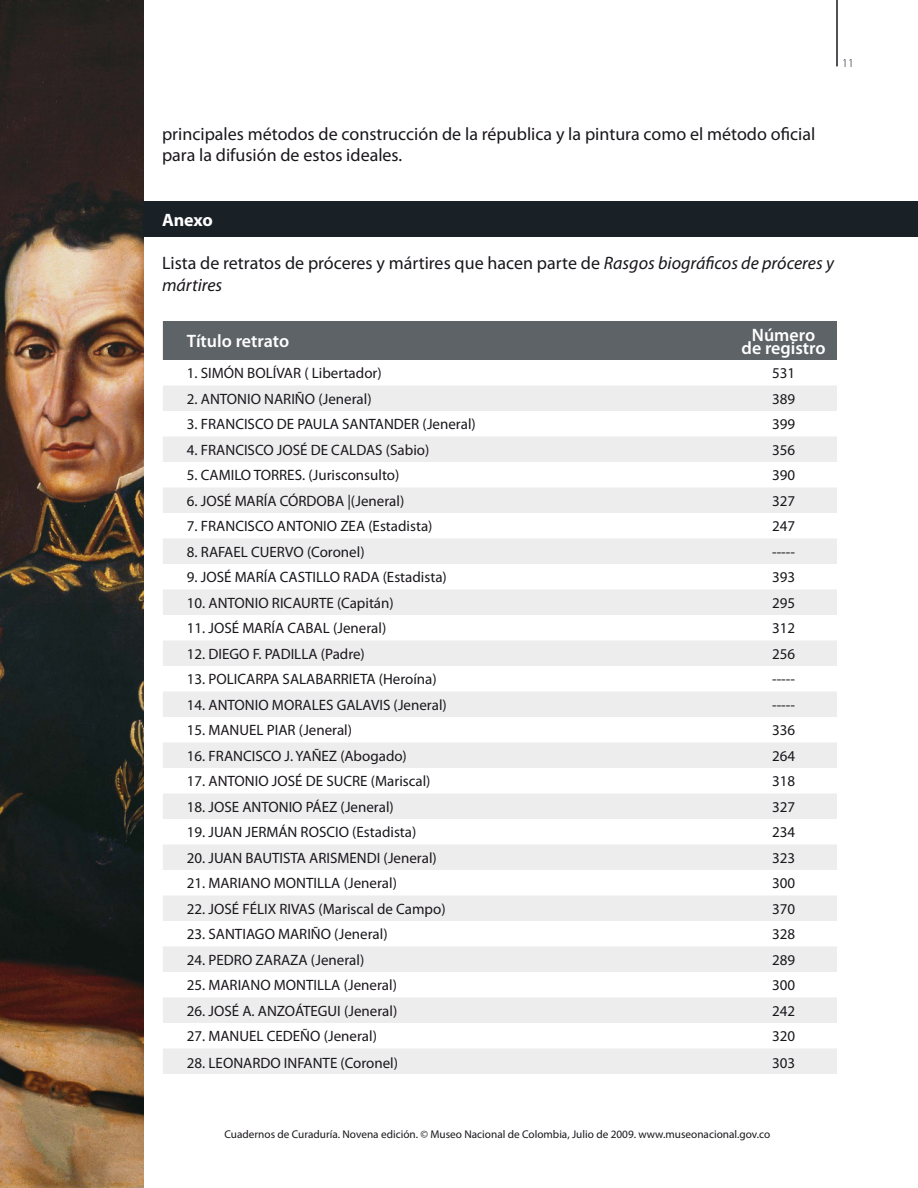
<style>
.page{position:relative;width:918px;height:1188px;background:#fff}
.page>*{position:absolute;margin:0;border:0;box-sizing:border-box;transform-origin:0 0}
.t1{font:18px/21.6px "Myriad Pro";color:#1a171c}
.t2{font:600 18px/13.5px "Myriad Pro";color:#fff;text-align:center}
.t3{font:700 18px "Myriad Pro";letter-spacing:-.01em;color:#fff}
.t4{font:15px "Myriad Pro";color:#1a171c}
.t5{font:300 12px "Myriad Pro";color:#1a171c}
.t6{font:11.25px "Myriad Pro";color:#1a171c}
.s1{font-style:italic}
</style>
<div class="page">
<img style="left:0;top:0;width:144px;height:1188px">
<hr style="left:836px;top:0;width:2px;height:66px;background:#1a171c">
<div style="left:143px;top:201px;width:775px;height:36px;background:#192026"></div>
<div style="left:163px;top:321px;width:674px;height:39px;background:#5e6367"></div>
<svg style="left:163px;top:386px;width:674px;height:688px;fill:#ededee"></svg>
<p class="t5" style="left:842px;top:56px;width:13px">11</p>
<p class="t1" style="left:162px;top:122px;width:655px">principales métodos de construcción de la républica y la pintura como el método oficial para la difusión de estos ideales.</p>
<p class="t3" style="left:162px;top:208px;width:52px">Anexo</p>
<p class="t1" style="left:162px;top:252px;width:674px">Lista de retratos de próceres y mártires que hacen parte de <span class="s1">Rasgos biográficos de próceres y mártires</span></p>
<p class="t2" style="left:187px;top:334px;width:104px">Título retrato</p>
<p class="t2" style="left:742px;top:327px;width:86px">Número de registro</p>
<p class="t4" style="left:187px;top:364px;width:196px">1. SIMÓN BOLÍVAR ( Libertador)</p>
<p class="t4" style="left:772px;top:364px;width:25px">531</p>
<p class="t4" style="left:187px;top:390px;width:186px">2. ANTONIO NARIÑO (Jeneral)</p>
<p class="t4" style="left:772px;top:390px;width:25px">389</p>
<p class="t4" style="left:187px;top:415px;width:290px">3. FRANCISCO DE PAULA SANTANDER (Jeneral)</p>
<p class="t4" style="left:772px;top:415px;width:25px">399</p>
<p class="t4" style="left:187px;top:441px;width:244px">4. FRANCISCO JOSÉ DE CALDAS (Sabio)</p>
<p class="t4" style="left:772px;top:441px;width:25px">356</p>
<p class="t4" style="left:187px;top:466px;width:214px">5. CAMILO TORRES. (Jurisconsulto)</p>
<p class="t4" style="left:772px;top:466px;width:25px">390</p>
<p class="t4" style="left:187px;top:492px;width:219px">6. JOSÉ MARÍA CÓRDOBA |(Jeneral)</p>
<p class="t4" style="left:772px;top:492px;width:25px">327</p>
<p class="t4" style="left:187px;top:517px;width:247px">7. FRANCISCO ANTONIO ZEA (Estadista)</p>
<p class="t4" style="left:772px;top:517px;width:25px">247</p>
<p class="t4" style="left:187px;top:543px;width:179px">8. RAFAEL CUERVO (Coronel)</p>
<p class="t4" style="left:772px;top:543px;width:25px">-----</p>
<p class="t4" style="left:187px;top:568px;width:261px">9. JOSÉ MARÍA CASTILLO RADA (Estadista)</p>
<p class="t4" style="left:772px;top:568px;width:25px">393</p>
<p class="t4" style="left:187px;top:594px;width:208px">10. ANTONIO RICAURTE (Capitán)</p>
<p class="t4" style="left:772px;top:594px;width:25px">295</p>
<p class="t4" style="left:187px;top:619px;width:201px">11. JOSÉ MARÍA CABAL (Jeneral)</p>
<p class="t4" style="left:772px;top:619px;width:25px">312</p>
<p class="t4" style="left:187px;top:645px;width:180px">12. DIEGO F. PADILLA (Padre)</p>
<p class="t4" style="left:772px;top:645px;width:25px">256</p>
<p class="t4" style="left:187px;top:670px;width:251px">13. POLICARPA SALABARRIETA (Heroína)</p>
<p class="t4" style="left:772px;top:670px;width:25px">-----</p>
<p class="t4" style="left:187px;top:696px;width:261px">14. ANTONIO MORALES GALAVIS (Jeneral)</p>
<p class="t4" style="left:772px;top:696px;width:25px">-----</p>
<p class="t4" style="left:187px;top:721px;width:167px">15. MANUEL PIAR (Jeneral)</p>
<p class="t4" style="left:772px;top:721px;width:25px">336</p>
<p class="t4" style="left:187px;top:747px;width:222px">16. FRANCISCO J. YAÑEZ (Abogado)</p>
<p class="t4" style="left:772px;top:747px;width:25px">264</p>
<p class="t4" style="left:187px;top:772px;width:245px">17. ANTONIO JOSÉ DE SUCRE (Mariscal)</p>
<p class="t4" style="left:772px;top:772px;width:25px">318</p>
<p class="t4" style="left:187px;top:798px;width:208px">18. JOSE ANTONIO PÁEZ (Jeneral)</p>
<p class="t4" style="left:772px;top:798px;width:25px">327</p>
<p class="t4" style="left:187px;top:823px;width:231px">19. JUAN JERMÁN ROSCIO (Estadista)</p>
<p class="t4" style="left:772px;top:823px;width:25px">234</p>
<p class="t4" style="left:187px;top:849px;width:251px">20. JUAN BAUTISTA ARISMENDI (Jeneral)</p>
<p class="t4" style="left:772px;top:849px;width:25px">323</p>
<p class="t4" style="left:187px;top:874px;width:212px">21. MARIANO MONTILLA (Jeneral)</p>
<p class="t4" style="left:772px;top:874px;width:25px">300</p>
<p class="t4" style="left:187px;top:900px;width:260px">22. JOSÉ FÉLIX RIVAS (Mariscal de Campo)</p>
<p class="t4" style="left:772px;top:900px;width:25px">370</p>
<p class="t4" style="left:187px;top:925px;width:202px">23. SANTIAGO MARIÑO (Jeneral)</p>
<p class="t4" style="left:772px;top:925px;width:25px">328</p>
<p class="t4" style="left:187px;top:951px;width:179px">24. PEDRO ZARAZA (Jeneral)</p>
<p class="t4" style="left:772px;top:951px;width:25px">289</p>
<p class="t4" style="left:187px;top:976px;width:212px">25. MARIANO MONTILLA (Jeneral)</p>
<p class="t4" style="left:772px;top:976px;width:25px">300</p>
<p class="t4" style="left:187px;top:1002px;width:212px">26. JOSÉ A. ANZOÁTEGUI (Jeneral)</p>
<p class="t4" style="left:772px;top:1002px;width:25px">242</p>
<p class="t4" style="left:187px;top:1027px;width:192px">27. MANUEL CEDEÑO (Jeneral)</p>
<p class="t4" style="left:772px;top:1027px;width:25px">320</p>
<p class="t4" style="left:187px;top:1054px;width:213px">28. LEONARDO INFANTE (Coronel)</p>
<p class="t4" style="left:772px;top:1054px;width:25px">303</p>
<p class="t6" style="left:225px;top:1128px;width:547px">Cuadernos de Curaduría. Novena edición. © Museo Nacional de Colombia, Julio de 2009. www.museonacional.gov.co</p>
</div>
